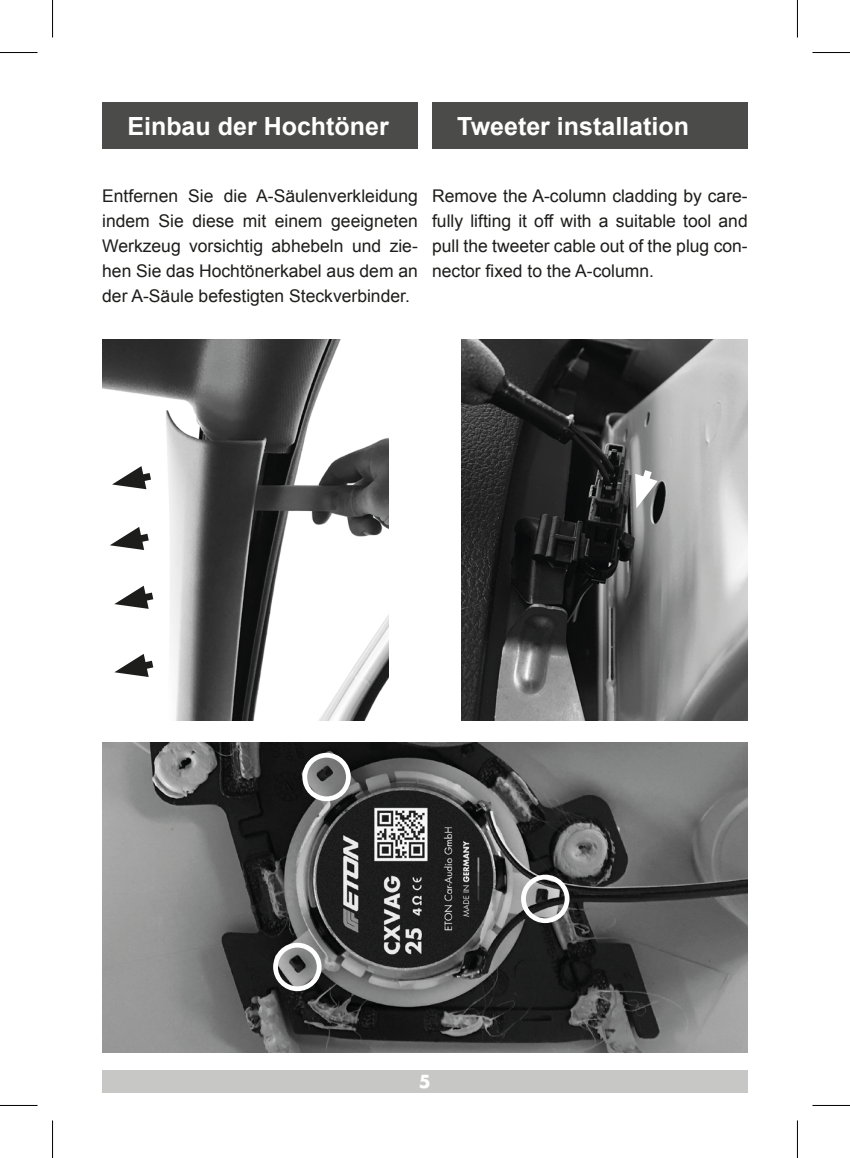
<style>
.page{position:relative;width:850px;height:1158px;background:#fff}
.page>*{position:absolute;margin:0;border:0;box-sizing:border-box;transform-origin:0 0}
.t1{font:700 25px "Arial";color:#fff}
.t2{font:17.5px/25px "Arial";color:#1d1d1b;text-align:justify}
.t3{font:700 17.5px "Futura Std";color:#fff}
</style>
<div class="page">
<div style="left:102px;top:102px;width:315px;height:47px;background:#4b4b4a"></div>
<div style="left:432px;top:102px;width:315px;height:47px;background:#4b4b4a"></div>
<div style="left:102px;top:1069px;width:645px;height:23px;background:#c7c7c6"></div>
<img style="left:102px;top:339px;width:286px;height:381px">
<img style="left:461px;top:339px;width:286px;height:381px">
<svg style="left:112px;top:466px;width:46px;height:23px"></svg>
<svg style="left:633px;top:462px;width:24px;height:46px"></svg>
<svg style="left:110px;top:527px;width:46px;height:23px"></svg>
<svg style="left:114px;top:585px;width:47px;height:24px"></svg>
<svg style="left:114px;top:653px;width:47px;height:24px"></svg>
<img style="left:102px;top:742px;width:645px;height:309px">
<div style="left:273px;top:942px;width:48px;height:49px;border:5px solid #fff;border-radius:50%"></div>
<div style="left:521px;top:874px;width:48px;height:49px;border:5px solid #fff;border-radius:50%"></div>
<div style="left:302px;top:752px;width:48px;height:49px;border:5px solid #fff;border-radius:50%"></div>
<hr style="left:0;top:52px;width:38px;height:1px;background:#000">
<hr style="left:812px;top:52px;width:37px;height:1px;background:#000">
<hr style="left:0;top:1104px;width:38px;height:1px;background:#000">
<hr style="left:812px;top:1104px;width:37px;height:1px;background:#000">
<hr style="left:52px;top:0;width:1px;height:38px;background:#000">
<hr style="left:52px;top:1120px;width:1px;height:37px;background:#000">
<hr style="left:796px;top:0;width:1px;height:38px;background:#000">
<hr style="left:796px;top:1120px;width:1px;height:37px;background:#000">
<h1 class="t1" style="left:127px;top:109px;width:263px">Einbau der Hochtöner</h1>
<h1 class="t1" style="left:457px;top:109px;width:233px">Tweeter installation</h1>
<p class="t2" style="left:102px;top:184px;width:317px">Entfernen Sie die A-Säulenverkleidung indem Sie diese mit einem geeigneten Werkzeug vorsichtig abhebeln und zie&shy;hen Sie das Hochtönerkabel aus dem an der A-Säule befestigten Steckverbinder.</p>
<p class="t2" style="left:432px;top:184px;width:317px">Remove the A-column cladding by care&shy;fully lifting it off with a suitable tool and pull the tweeter cable out of the plug con&shy;nector fixed to the A-column.</p>
<p class="t3" style="left:419px;top:1069px;width:14px">5</p>
</div>
